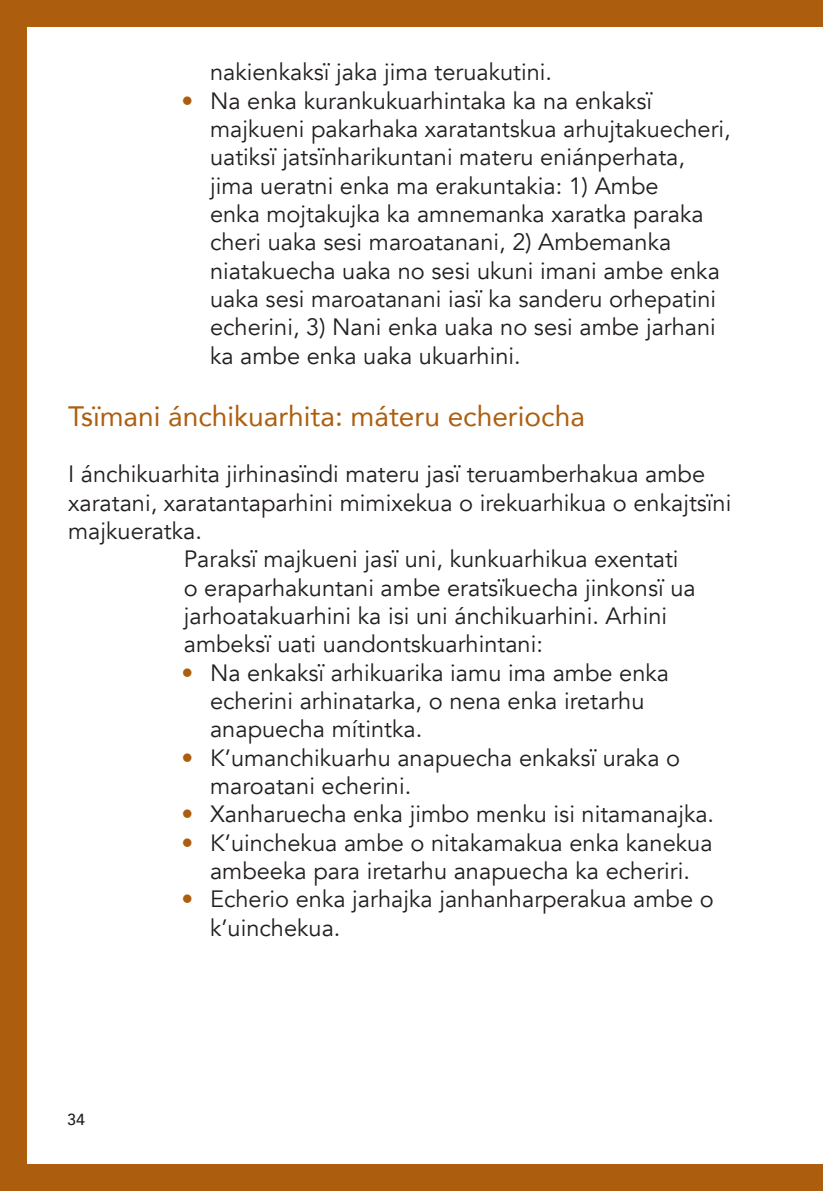
<style>
.page{position:relative;width:823px;height:1191px;background:#fff}
.page>*{position:absolute;margin:0;border:0;box-sizing:border-box;transform-origin:0 0}
.t1{font:28px "Avenir";color:#ac5e0e}
.t2{font:23.6px/28.4px "Avenir";color:#231f20}
.t3{font:500 16px "Avenir";color:#231f20}
.s1{color:#ac5e0e}
</style>
<div class="page">
<div style="left:0;top:0;width:822px;height:26px;background:#ac5e0e"></div>
<div style="left:0;top:1164px;width:822px;height:27px;background:#ac5e0e"></div>
<div style="left:0;top:0;width:26px;height:1191px;background:#ac5e0e"></div>
<p class="t2" style="left:210px;top:58px;width:343px">nakienkaksï jaka jima teruakutini.</p>
<p class="t2" style="left:210px;top:87px;width:522px;text-indent:-28px"><span class="s1">•</span> Na enka kurankukuarhintaka ka na enkaksï majkueni pakarhaka xaratantskua arhujtakuecheri, uatiksï jatsïnharikuntani materu eniánperhata, jima ueratni enka ma erakuntakia: 1) Ambe<br>enka mojtakujka ka amnemanka xaratka paraka cheri uaka sesi maroatanani, 2) Ambemanka niatakuecha uaka no sesi ukuni imani ambe enka uaka sesi maroatanani iasï ka sanderu orhepatini echerini, 3) Nani enka uaka no sesi ambe jarhani ka ambe enka uaka ukuarhini.</p>
<p class="t1" style="left:68px;top:393px;width:518px">Tsïmani ánchikuarhita: máteru echeriocha</p>
<p class="t2" style="left:68px;top:460px;width:638px">I ánchikuarhita jirhinasïndi materu jasï teruamberhakua ambe</p>
<p class="t2" style="left:68px;top:488px;width:664px">xaratani, xaratantaparhini mimixekua o irekuarhikua o enkajtsïni</p>
<p class="t2" style="left:68px;top:517px;width:135px">majkueratka.</p>
<p class="t2" style="left:184px;top:545px;width:496px">Paraksï majkueni jasï uni, kunkuarhikua exentati</p>
<p class="t2" style="left:184px;top:573px;width:513px">o eraparhakuntani ambe eratsïkuecha jinkonsï ua</p>
<p class="t2" style="left:184px;top:602px;width:484px">jarhoatakuarhini ka isi uni ánchikuarhini. Arhini</p>
<p class="t2" style="left:184px;top:630px;width:360px">ambeksï uati uandontskuarhintani:</p>
<p class="t2" style="left:210px;top:658px;width:460px;text-indent:-28px"><span class="s1">•</span> Na enkaksï arhikuarika iamu ima ambe enka echerini arhinatarka, o nena enka iretarhu anapuecha mítintka.</p>
<p class="t2" style="left:210px;top:743px;width:471px;text-indent:-28px"><span class="s1">•</span> K’umanchikuarhu anapuecha enkaksï uraka o maroatani echerini.</p>
<p class="t2" style="left:181px;top:800px;width:533px"><span class="s1">•</span> Xanharuecha enka jimbo menku isi nitamanajka.</p>
<p class="t2" style="left:181px;top:828px;width:532px;text-align:center"><span class="s1">•</span> K’uinchekua ambe o nitakamakua enka kanekua ambeeka para iretarhu anapuecha ka echeriri.</p>
<p class="t2" style="left:210px;top:885px;width:505px;text-indent:-28px"><span class="s1">•</span> Echerio enka jarhajka janhanharperakua ambe o k’uinchekua.</p>
<p class="t3" style="left:67px;top:1105px;width:19px">34</p>
</div>
